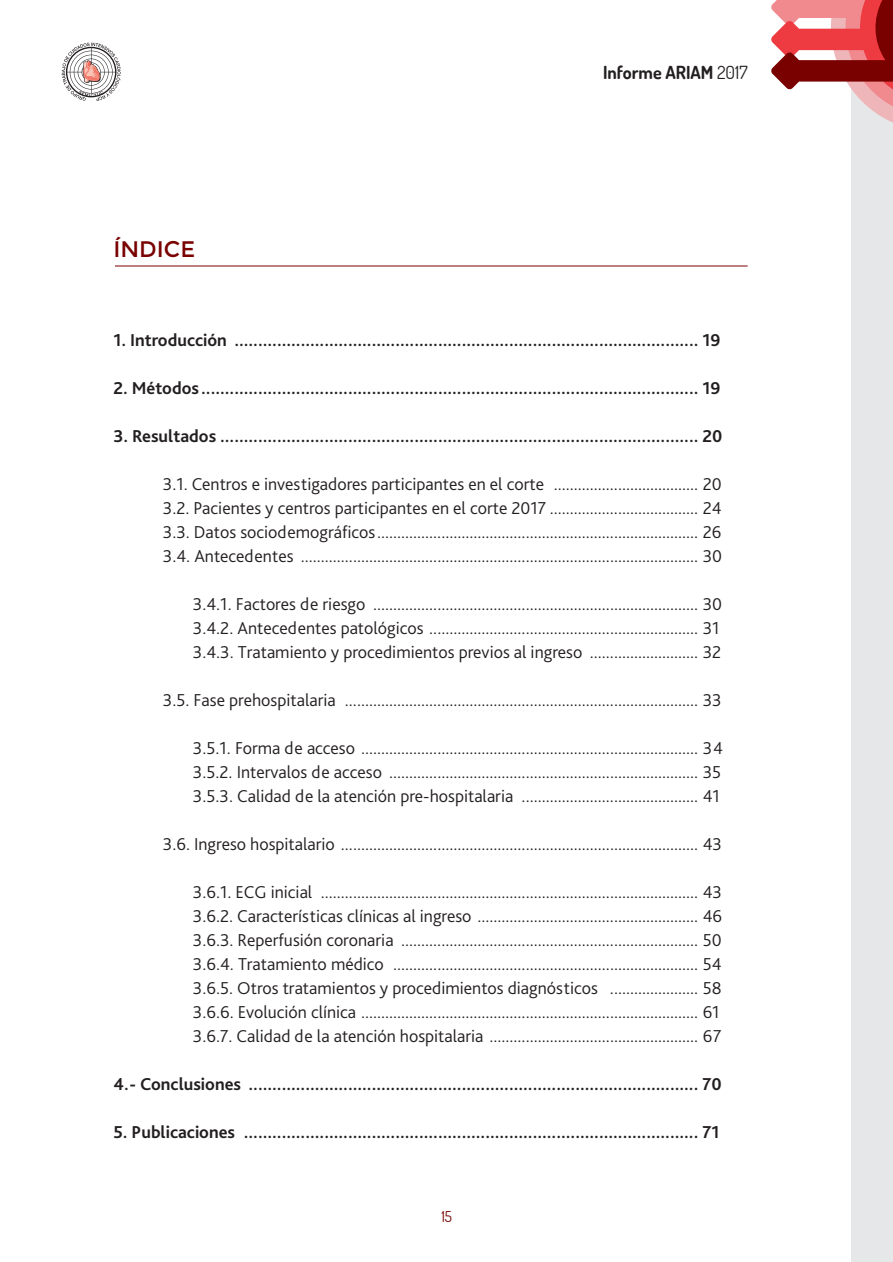
<style>
.page{position:relative;width:893px;height:1262px;background:#fff}
.page>*{position:absolute;margin:0;border:0;box-sizing:border-box;transform-origin:0 0}
.t1{font:22.5px "Montserrat";color:#790100}
.t2{font:300 18px/24px "Bliss Pro";color:#231f20;text-align:justify}
.t3{font:700 18px "Bliss Pro";color:#231f20}
.t4{font:700 18px "Dosis";color:#231f20}
.t5{font:15px "Dosis";color:#790100}
.s1{font-weight:400}
</style>
<div class="page">
<div style="left:850px;top:0;width:43px;height:1261px;background:#e6e7e9"></div>
<svg style="left:62px;top:43px;width:59px;height:58px"></svg>
<hr style="left:115px;top:265px;width:632px;height:1px;background:#790100">
<svg style="left:771px;top:0;width:122px;height:131px"></svg>
<p class="t1" style="left:113px;top:236px;width:83px">ÍNDICE</p>
<p class="t4" style="left:603px;top:61px;width:146px">Informe ARIAM <span class="s1">2017</span></p>
<p class="t3" style="left:113px;top:329px;width:608px">1. Introducción .................................................................................................. 19</p>
<p class="t3" style="left:113px;top:377px;width:608px">2. Métodos ......................................................................................................... 19</p>
<p class="t3" style="left:113px;top:425px;width:610px">3. Resultados ..................................................................................................... 20</p>
<p class="t2" style="left:163px;top:471px;width:560px">3.1. Centros e investigadores participantes en el corte .................................... 20<br>3.2. Pacientes y centros participantes en el corte 2017 ..................................... 24<br>3.3. Datos sociodemográficos................................................................................ 26<br>3.4. Antecedentes ................................................................................................... 30</p>
<p class="t2" style="left:193px;top:591px;width:530px;text-align:left">3.4.1. Factores de riesgo ................................................................................. 30<br>3.4.2. Antecedentes patológicos ................................................................... 31<br>3.4.3. Tratamiento y procedimientos previos al ingreso ........................... 32</p>
<p class="t2" style="left:163px;top:687px;width:560px">3.5. Fase prehospitalaria ........................................................................................ 33</p>
<p class="t2" style="left:193px;top:735px;width:531px">3.5.1. Forma de acceso .................................................................................... 34<br>3.5.2. Intervalos de acceso ............................................................................. 35<br>3.5.3. Calidad de la atención pre-hospitalaria ............................................ 41</p>
<p class="t2" style="left:163px;top:831px;width:560px">3.6. Ingreso hospitalario ......................................................................................... 43</p>
<p class="t2" style="left:193px;top:879px;width:531px;text-align:left">3.6.1. ECG inicial .............................................................................................. 43<br>3.6.2. Características clínicas al ingreso ....................................................... 46<br>3.6.3. Reperfusión coronaria .......................................................................... 50<br>3.6.4. Tratamiento médico ............................................................................ 54<br>3.6.5. Otros tratamientos y procedimientos diagnósticos ...................... 58<br>3.6.6. Evolución clínica .................................................................................... 61<br>3.6.7. Calidad de la atención hospitalaria .................................................... 67</p>
<p class="t3" style="left:113px;top:1073px;width:610px">4.- Conclusiones ............................................................................................... 70</p>
<p class="t3" style="left:113px;top:1121px;width:607px">5. Publicaciones ................................................................................................ 71</p>
<p class="t5" style="left:441px;top:1206px;width:12px">15</p>
</div>
